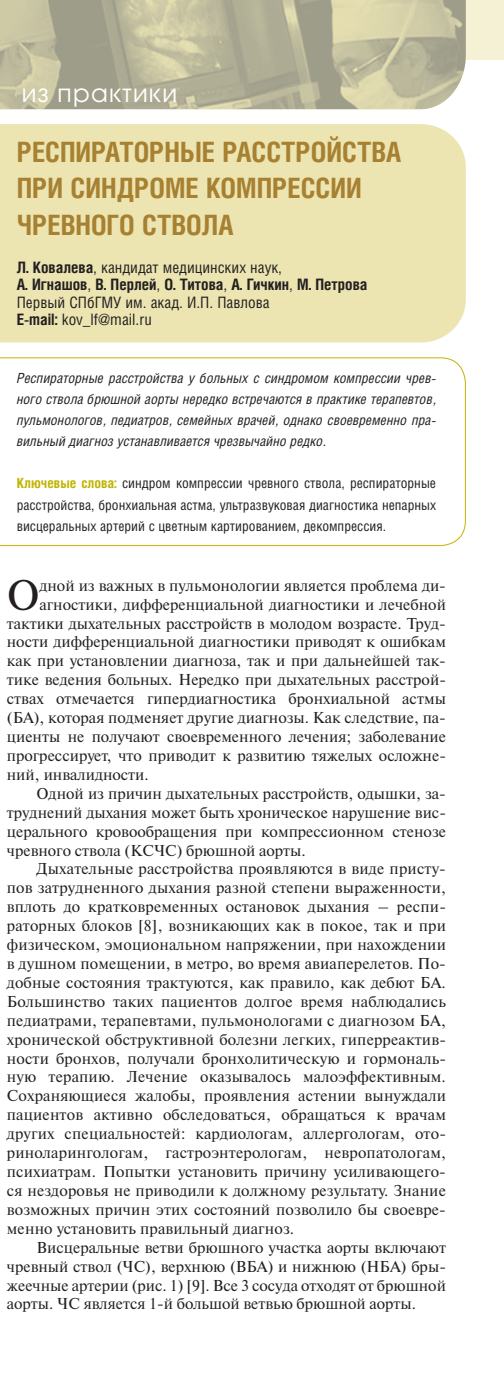
<style>
.page{position:relative;width:504px;height:1387px;background:#fff}
.page>*{position:absolute;margin:0;border:0;box-sizing:border-box;transform-origin:0 0}
.t1{font:42.7px "Newton C";color:#231f20}
.t2{font:700 28px/36.8px "Helios Cond";color:#a78131}
.t3{font:24.5px "Avant Garde Gothic C";letter-spacing:.05em;color:#fff}
.t4{font:15.75px "Newton C";letter-spacing:.01em;color:#231f20}
.t5{font:15.75px/17.5px "Helios Cond";color:#231f20}
.t6{font:italic 14px/21px "Helios Cond";color:#231f20;text-align:justify}
.t7{font:14px/21px "Helios Cond";color:#231f20;text-align:justify}
.s1{font-weight:700}
.s2{font-weight:700;color:#c1b400}
</style>
<div class="page">
<div style="left:0;top:0;width:504px;height:60px;background:#f5f1d5"></div>
<div style="left:0;top:124px;width:466px;height:218px;background:#ece5b2"></div>
<svg style="left:0;top:357px;width:466px;height:189px"></svg>
<svg style="left:0;top:0;width:421px;height:109px;background:#b9b69a"></svg>
<img style="left:421px;top:0;width:45px;height:109px">
<h3 class="t3" style="left:22px;top:81px;width:157px">из практики</h3>
<h2 class="t2" style="left:17px;top:136px;width:386px">РЕСПИРАТОРНЫЕ РАССТРОЙСТВА<br>ПРИ СИНДРОМЕ КОМПРЕССИИ<br>ЧРЕВНОГО СТВОЛА</h2>
<p class="t5" style="left:17px;top:260px;width:352px"><span class="s1">Л. Ковалева</span>, кандидат медицинских наук,<br><span class="s1">А. Игнашов</span>, <span class="s1">В. Перлей</span>, <span class="s1">О. Титова</span>, <span class="s1">А. Гичкин</span>, <span class="s1">М. Петрова </span>Первый СПбГМУ им. акад. И.П. Павлова<br><span class="s1">E-mail:</span> kov_lf@mail.ru</p>
<p class="t6" style="left:17px;top:369px;width:421px">Респираторные расстройства у больных с синдромом компрессии чрев&shy;ного ствола брюшной аорты нередко встречаются в практике терапевтов, пульмонологов, педиатров, семейных врачей, однако своевременно пра&shy;вильный диагноз устанавливается чрезвычайно редко.</p>
<p class="t7" style="left:17px;top:474px;width:421px"><span class="s2">Ключевые слова:</span> синдром компрессии чревного ствола, респираторные расстройства, бронхиальная астма, ультразвуковая диагностика непарных висцеральных артерий с цветным картированием, декомпрессия.</p>
<h1 class="t1" style="left:7px;top:579px;width:34px">О</h1>
<p class="t4" style="left:40px;top:579px;width:408px">дной из важных в пульмонологии является проблема ди-</p>
<p class="t4" style="left:40px;top:598px;width:408px">агностики, дифференциальной диагностики и лечебной</p>
<p class="t4" style="left:7px;top:617px;width:441px">тактики дыхательных расстройств в молодом возрасте. Труд-</p>
<p class="t4" style="left:7px;top:636px;width:441px">ности дифференциальной диагностики приводят к ошибкам</p>
<p class="t4" style="left:7px;top:655px;width:441px">как при установлении диагноза, так и при дальнейшей так-</p>
<p class="t4" style="left:7px;top:674px;width:441px">тике ведения больных. Нередко при дыхательных расстрой-</p>
<p class="t4" style="left:7px;top:693px;width:441px">ствах отмечается гипердиагностика бронхиальной астмы</p>
<p class="t4" style="left:7px;top:711px;width:441px">(БА), которая подменяет другие диагнозы. Как следствие, па-</p>
<p class="t4" style="left:7px;top:730px;width:441px">циенты не получают своевременного лечения; заболевание</p>
<p class="t4" style="left:7px;top:749px;width:441px">прогрессирует, что приводит к развитию тяжелых осложне-</p>
<p class="t4" style="left:7px;top:768px;width:143px">ний, инвалидности.</p>
<p class="t4" style="left:37px;top:787px;width:411px">Одной из причин дыхательных расстройств, одышки, за-</p>
<p class="t4" style="left:7px;top:806px;width:441px">труднений дыхания может быть хроническое нарушение вис-</p>
<p class="t4" style="left:7px;top:825px;width:441px">церального кровообращения при компрессионном стенозе</p>
<p class="t4" style="left:7px;top:844px;width:300px">чревного ствола (КСЧС) брюшной аорты.</p>
<p class="t4" style="left:37px;top:863px;width:411px">Дыхательные расстройства проявляются в виде присту-</p>
<p class="t4" style="left:7px;top:882px;width:441px">пов затрудненного дыхания разной степени выраженности,</p>
<p class="t4" style="left:7px;top:900px;width:441px">вплоть до кратковременных остановок дыхания – респи-</p>
<p class="t4" style="left:7px;top:919px;width:441px">раторных блоков [8], возникающих как в покое, так и при</p>
<p class="t4" style="left:7px;top:938px;width:441px">физическом, эмоциональном напряжении, при нахождении</p>
<p class="t4" style="left:7px;top:957px;width:441px">в душном помещении, в метро, во время авиаперелетов. По-</p>
<p class="t4" style="left:7px;top:976px;width:441px">добные состояния трактуются, как правило, как дебют БА.</p>
<p class="t4" style="left:7px;top:995px;width:441px">Большинство таких пациентов долгое время наблюдались</p>
<p class="t4" style="left:7px;top:1014px;width:441px">педиатрами, терапевтами, пульмонологами с диагнозом БА,</p>
<p class="t4" style="left:7px;top:1033px;width:441px">хронической обструктивной болезни легких, гиперреактив-</p>
<p class="t4" style="left:7px;top:1052px;width:441px">ности бронхов, получали бронхолитическую и гормональ-</p>
<p class="t4" style="left:7px;top:1071px;width:441px">ную терапию. Лечение оказывалось малоэффективным.</p>
<p class="t4" style="left:7px;top:1089px;width:441px">Сохраняющиеся жалобы, проявления астении вынуждали</p>
<p class="t4" style="left:7px;top:1108px;width:441px">пациентов активно обследоваться, обращаться к врачам</p>
<p class="t4" style="left:7px;top:1127px;width:441px">других специальностей: кардиологам, аллергологам, ото-</p>
<p class="t4" style="left:7px;top:1146px;width:441px">риноларингологам, гастроэнтерологам, невропатологам,</p>
<p class="t4" style="left:7px;top:1165px;width:441px">психиатрам. Попытки установить причину усиливающего-</p>
<p class="t4" style="left:7px;top:1184px;width:441px">ся нездоровья не приводили к должному результату. Знание</p>
<p class="t4" style="left:7px;top:1203px;width:441px">возможных причин этих состояний позволило бы своевре-</p>
<p class="t4" style="left:7px;top:1222px;width:289px">менно установить правильный диагноз.</p>
<p class="t4" style="left:37px;top:1241px;width:411px">Висцеральные ветви брюшного участка аорты включают</p>
<p class="t4" style="left:7px;top:1260px;width:441px">чревный ствол (ЧС), верхнюю (ВБА) и нижнюю (НБА) бры-</p>
<p class="t4" style="left:7px;top:1278px;width:441px">жеечные артерии (рис. 1) [9]. Все 3 сосуда отходят от брюшной</p>
<p class="t4" style="left:7px;top:1297px;width:411px">аорты. ЧС является 1-й большой ветвью брюшной аорты.</p>
</div>
